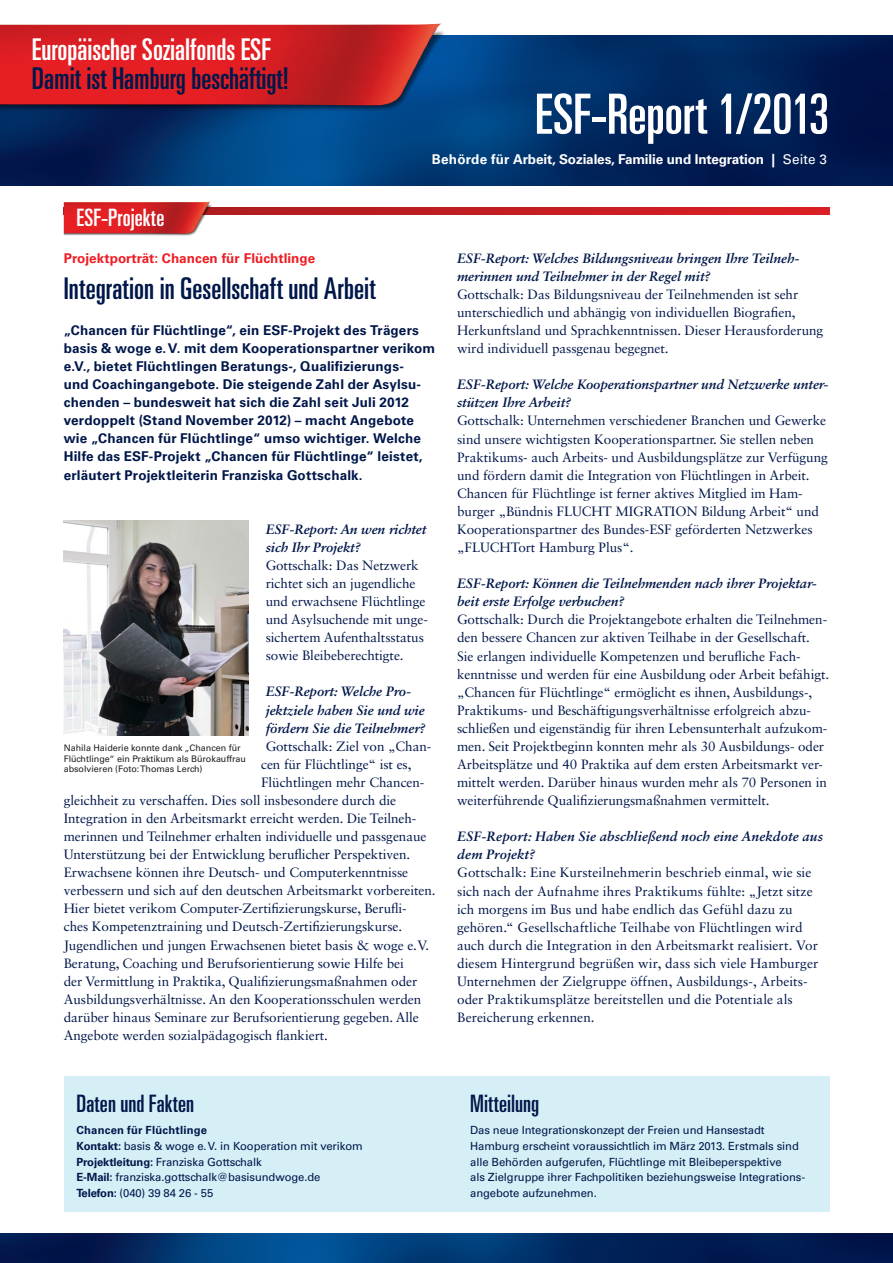
<style>
.page{position:relative;width:893px;height:1263px;background:#fff}
.page>*{position:absolute;margin:0;border:0;box-sizing:border-box;transform-origin:0 0}
.t1{font:ultra-condensed 55.5px "Univers LT Std";letter-spacing:-.005em;color:#fff}
.t2{font:ultra-condensed 30px "Univers LT Std";color:#00174a}
.t3{font:ultra-condensed 30px "Univers LT Std";color:#fff}
.t4{font:ultra-condensed 24px "Univers LT Std";color:#00174a}
.t5{font:ultra-condensed 24px "Univers LT Std";letter-spacing:.005em;color:#fff}
.t6{font:13.5px/18.1px "Sabon LT Std";letter-spacing:-.005em;color:#00174a}
.t7{font:700 13.5px/18.1px "Univers LT Std";letter-spacing:.01em;color:#00174a}
.t8{font:italic 700 13.5px/18.1px "Sabon LT Std";letter-spacing:-.005em;color:#00174a}
.t9{font:700 13.5px "Univers LT Std";letter-spacing:-.01em;color:#fff}
.t10{font:700 13.5px "Univers LT Std";letter-spacing:.005em;color:#ee1d23}
.t11{font:11.25px/15.8px "Univers LT Std";letter-spacing:-.01em;color:#00174a}
.t12{font:9px/10.8px "Univers LT Std";letter-spacing:-.005em;color:#231f20}
.s1{font-weight:400}
.s2{font-weight:700}
</style>
<div class="page">
<img style="left:0;top:35px;width:893px;height:151px">
<img style="left:0;top:24px;width:472px;height:90px">
<img style="left:0;top:1233px;width:893px;height:30px">
<div style="left:64px;top:1076px;width:401px;height:135px;background:#d6eff6"></div>
<div style="left:457px;top:1076px;width:372px;height:135px;background:#d6eff6"></div>
<img style="left:239px;top:208px;width:590px;height:6px">
<img style="left:64px;top:202px;width:175px;height:34px">
<img style="left:64px;top:521px;width:185px;height:215px">
<h2 class="t3" style="left:32px;top:32px;width:240px">Europäischer Sozialfonds ESF</h2>
<h2 class="t2" style="left:32px;top:61px;width:259px">Damit ist Hamburg beschäftigt!</h2>
<h3 class="t5" style="left:77px;top:203px;width:89px">ESF-Projekte</h3>
<h1 class="t1" style="left:535px;top:82px;width:296px">ESF-Report 1/2013</h1>
<p class="t9" style="left:432px;top:152px;width:397px">Behörde für Arbeit, Soziales, Familie und Integration | <span class="s1">Seite 3</span></p>
<p class="t10" style="left:64px;top:250px;width:253px">Projektporträt: Chancen für Flüchtlinge</p>
<h2 class="t2" style="left:64px;top:271px;width:313px">Integration in Gesellschaft und Arbeit</h2>
<p class="t7" style="left:64px;top:321px;width:373px">„Chancen für Flüchtlinge“, ein ESF-Projekt des Trägers basis &amp; woge e.V. mit dem Kooperationspartner verikom e.V., bietet Flüchtlingen Beratungs-, Qualifizierungs-<br>und Coachingangebote. Die steigende Zahl der Asylsu&shy;chenden – bundesweit hat sich die Zahl seit Juli 2012 verdoppelt (Stand November 2012) – macht Angebote wie „Chancen für Flüchtlinge“ umso wichtiger. Welche Hilfe das ESF-Projekt „Chancen für Flüchtlinge“ leistet, erläutert Projektleiterin Franziska Gottschalk.</p>
<p class="t8" style="left:266px;top:520px;width:162px">ESF-Report: An wen richtet sich Ihr Projekt?</p>
<p class="t6" style="left:266px;top:556px;width:164px">Gottschalk: Das Netzwerk richtet sich an jugendliche und erwachsene Flüchtlinge und Asylsuchende mit unge&shy;sichertem Aufenthaltsstatus sowie Bleibeberechtigte.</p>
<p class="t8" style="left:266px;top:682px;width:161px">ESF-Report: Welche Pro&shy;jektziele haben Sie und wie fördern Sie die Teilnehmer?</p>
<p class="t6" style="left:266px;top:737px;width:167px">Gottschalk: Ziel von „Chan-</p>
<p class="t6" style="left:261px;top:755px;width:152px">cen für Flüchtlinge“ ist es,</p>
<p class="t6" style="left:261px;top:773px;width:165px">Flüchtlingen mehr Chancen-</p>
<p class="t6" style="left:64px;top:791px;width:334px">gleichheit zu verschaffen. Dies soll insbesondere durch die</p>
<p class="t6" style="left:64px;top:809px;width:354px">Integration in den Arbeitsmarkt erreicht werden. Die Teilneh-</p>
<p class="t6" style="left:64px;top:827px;width:364px">merinnen und Teilnehmer erhalten individuelle und passgenaue</p>
<p class="t6" style="left:64px;top:845px;width:348px">Unterstützung bei der Entwicklung beruflicher Perspektiven.</p>
<p class="t6" style="left:64px;top:863px;width:346px">Erwachsene können ihre Deutsch- und Computerkenntnisse</p>
<p class="t6" style="left:64px;top:881px;width:373px">verbessern und sich auf den deutschen Arbeitsmarkt vorbereiten.</p>
<p class="t6" style="left:64px;top:899px;width:344px">Hier bietet verikom Computer-Zertifizierungskurse, Berufli-</p>
<p class="t6" style="left:64px;top:917px;width:340px">ches Kompetenztraining und Deutsch-Zertifizierungskurse.</p>
<p class="t6" style="left:64px;top:936px;width:367px">Jugendlichen und jungen Erwachsenen bietet basis &amp; woge e.V.</p>
<p class="t6" style="left:64px;top:954px;width:342px">Beratung, Coaching und Berufsorientierung sowie Hilfe bei</p>
<p class="t6" style="left:64px;top:972px;width:355px">der Vermittlung in Praktika, Qualifizierungsmaßnahmen oder</p>
<p class="t6" style="left:64px;top:990px;width:359px">Ausbildungsverhältnisse. An den Kooperationsschulen werden</p>
<p class="t6" style="left:64px;top:1008px;width:357px">darüber hinaus Seminare zur Berufsorientierung gegeben. Alle</p>
<p class="t6" style="left:64px;top:1026px;width:266px">Angebote werden sozialpädagogisch flankiert.</p>
<p class="t12" style="left:64px;top:742px;width:184px">Nahila Haiderie konnte dank „Chancen für<br>Flüchtlinge“ ein Praktikum als Bürokauffrau absolvieren (Foto: Thomas Lerch)</p>
<p class="t8" style="left:457px;top:249px;width:344px">ESF-Report: Welches Bildungsniveau bringen Ihre Teilneh&shy;merinnen und Teilnehmer in der Regel mit?</p>
<p class="t6" style="left:457px;top:285px;width:368px">Gottschalk: Das Bildungsniveau der Teilnehmenden ist sehr unterschiedlich und abhängig von individuellen Biografien, Herkunftsland und Sprachkenntnissen. Dieser Herausforderung wird individuell passgenau begegnet.</p>
<p class="t8" style="left:457px;top:375px;width:373px">ESF-Report: Welche Kooperationspartner und Netzwerke unter&shy;stützen Ihre Arbeit?</p>
<p class="t6" style="left:457px;top:412px;width:372px">Gottschalk: Unternehmen verschiedener Branchen und Gewerke sind unsere wichtigsten Kooperationspartner. Sie stellen neben Praktikums- auch Arbeits- und Ausbildungsplätze zur Verfügung und fördern damit die Integration von Flüchtlingen in Arbeit.<br>Chancen für Flüchtlinge ist ferner aktives Mitglied im Ham&shy;burger „Bündnis FLUCHT MIGRATION Bildung Arbeit“ und Kooperationspartner des Bundes-ESF geförderten Netzwerkes „FLUCHTort Hamburg Plus“.</p>
<p class="t8" style="left:457px;top:574px;width:361px">ESF-Report: Können die Teilnehmenden nach ihrer Projektar&shy;beit erste Erfolge verbuchen?</p>
<p class="t6" style="left:457px;top:610px;width:374px">Gottschalk: Durch die Projektangebote erhalten die Teilnehmen&shy;den bessere Chancen zur aktiven Teilhabe in der Gesellschaft.<br>Sie erlangen individuelle Kompetenzen und berufliche Fach&shy;kenntnisse und werden für eine Ausbildung oder Arbeit befähigt. „Chancen für Flüchtlinge“ ermöglicht es ihnen, Ausbildungs-, Praktikums- und Beschäftigungsverhältnisse erfolgreich abzu&shy;schließen und eigenständig für ihren Lebensunterhalt aufzukom&shy;men. Seit Projektbeginn konnten mehr als 30 Ausbildungs- oder Arbeitsplätze und 40 Praktika auf dem ersten Arbeitsmarkt ver&shy;mittelt werden. Darüber hinaus wurden mehr als 70 Personen in weiterführende Qualifizierungsmaßnahmen vermittelt.</p>
<p class="t8" style="left:457px;top:827px;width:367px">ESF-Report: Haben Sie abschließend noch eine Anekdote aus dem Projekt?</p>
<p class="t6" style="left:457px;top:863px;width:363px">Gottschalk: Eine Kursteilnehmerin beschrieb einmal, wie sie sich nach der Aufnahme ihres Praktikums fühlte: „Jetzt sitze ich morgens im Bus und habe endlich das Gefühl dazu zu gehören.“ Gesellschaftliche Teilhabe von Flüchtlingen wird auch durch die Integration in den Arbeitsmarkt realisiert. Vor diesem Hintergrund begrüßen wir, dass sich viele Hamburger Unternehmen der Zielgruppe öffnen, Ausbildungs-, Arbeits&shy;oder Praktikumsplätze bereitstellen und die Potentiale als Bereicherung erkennen.</p>
<h3 class="t4" style="left:77px;top:1090px;width:119px">Daten und Fakten</h3>
<h3 class="t4" style="left:470px;top:1090px;width:70px">Mitteilung</h3>
<p class="t11" style="left:77px;top:1122px;width:288px"><span class="s2">Chancen für Flüchtlinge<br>Kontakt:</span> basis &amp; woge e.V. in Kooperation mit verikom <span class="s2">Projektleitung:</span> Franziska Gottschalk<br><span class="s2">E-Mail:</span> franziska.gottschalk@basisundwoge.de <span class="s2">Telefon:</span> (040) 39 84 26 - 55</p>
<p class="t11" style="left:470px;top:1122px;width:336px">Das neue Integrationskonzept der Freien und Hansestadt Hamburg erscheint voraussichtlich im März 2013. Erstmals sind alle Behörden aufgerufen, Flüchtlinge mit Bleibeperspektive<br>als Zielgruppe ihrer Fachpolitiken beziehungsweise Integrations&shy;angebote aufzunehmen.</p>
</div>
